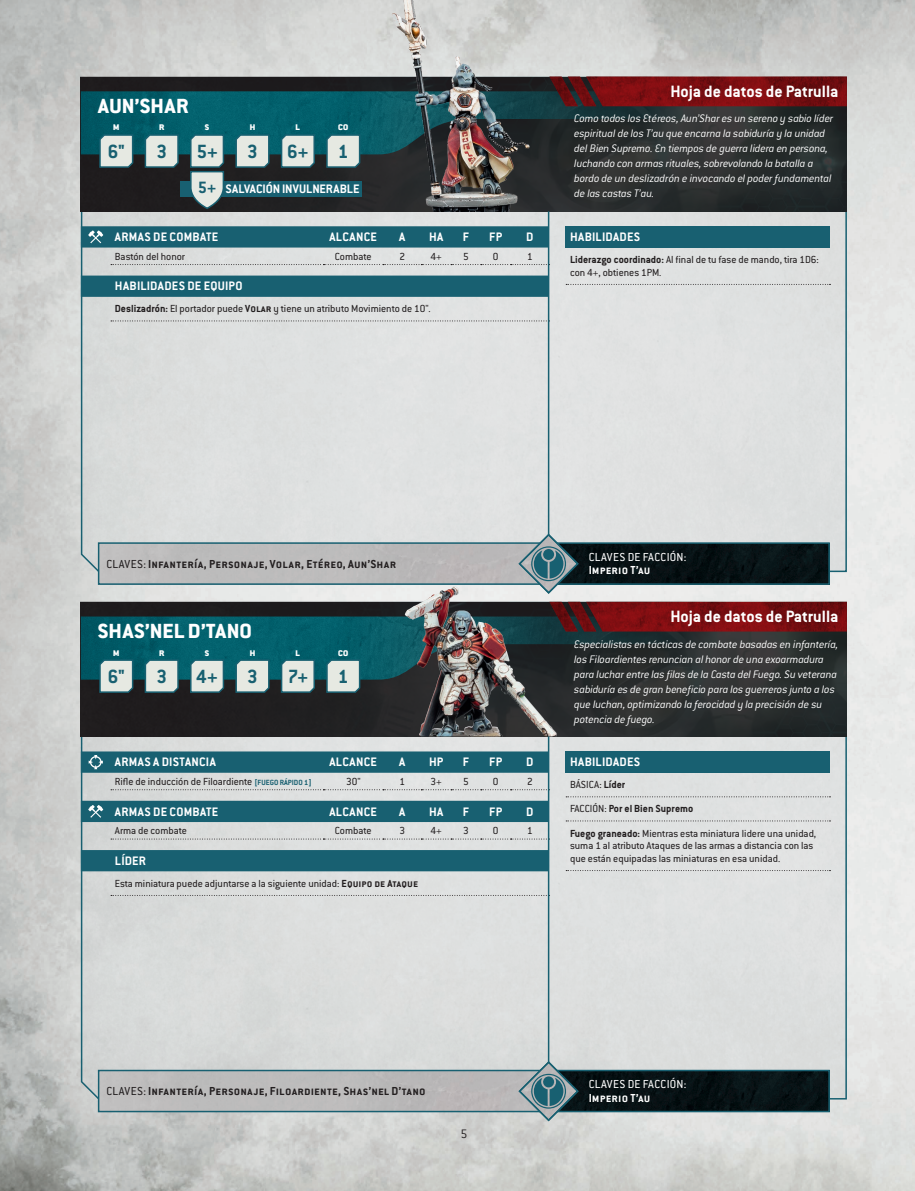
<style>
.page{position:relative;width:915px;height:1191px;background:#fff}
.page>*{position:absolute;margin:0;border:0;box-sizing:border-box;transform-origin:0 0}
.t1{font:800 22.5px "Conduit ITC Std";color:#fff}
.t2{font:700 21px "Conduit ITC Std";color:#186071}
.t3{font:700 18px "Conduit ITC Std";letter-spacing:-.03em;color:#fff}
.t4{font:700 13.5px "Conduit ITC Std";letter-spacing:.02em;color:#fff}
.t5{font:300 13.5px "Conduit ITC Std";color:#231f20}
.t6{font:700 12.75px "Conduit ITC Std";letter-spacing:.015em;color:#231f20}
.t7{font:12.75px "Conduit ITC Std";letter-spacing:.025em;color:#fff}
.t8{font:700 12.75px "Conduit ITC Std";letter-spacing:.005em;color:#fff}
.t9{font:italic 300 12px/15px "Conduit ITC Std";letter-spacing:-.015em;color:#fff}
.t10{font:11.25px/24.2px "Conduit ITC Std";color:#231f20}
.t11{font:900 9px "Conduit ITC Std";color:#fff}
.s1{font-size:18px;color:#186071}
.s2{font-weight:700}
.s3{font-weight:400}
.s4{font-weight:700;font-size:8.25px;color:#186071}
</style>
<div class="page">
<img style="left:0;top:0;width:914px;height:1191px">
<div style="left:80px;top:103px;width:767px;height:470px;background:#dfe1e0"></div>
<svg style="left:80px;top:631px;width:767px;height:469px"></svg>
<img style="left:81px;top:77px;width:765px;height:134px">
<img style="left:81px;top:602px;width:765px;height:134px">
<img style="left:101px;top:545px;width:725px;height:37px">
<div style="left:98px;top:542px;width:731px;height:43px;border:2px solid #186071"></div>
<img style="left:101px;top:1072px;width:725px;height:37px">
<div style="left:98px;top:1069px;width:731px;height:43px;border:2px solid #186071"></div>
<img style="left:81px;top:91px;width:765px;height:63px">
<img style="left:81px;top:616px;width:765px;height:63px">
<img style="left:549px;top:77px;width:297px;height:29px">
<img style="left:549px;top:602px;width:297px;height:29px">
<img style="left:369px;top:0;width:172px;height:211px">
<img style="left:404px;top:587px;width:97px;height:149px">
<svg style="left:111px;top:264px;width:436px;height:1px"></svg>
<div style="left:81px;top:226px;width:466px;height:21px;background:#186071"></div>
<svg style="left:81px;top:275px;width:466px;height:22px"></svg>
<svg style="left:111px;top:320px;width:436px;height:1px"></svg>
<svg style="left:98px;top:133px;width:36px;height:35px"></svg>
<svg style="left:144px;top:133px;width:35px;height:35px"></svg>
<svg style="left:234px;top:133px;width:36px;height:35px"></svg>
<svg style="left:280px;top:133px;width:35px;height:35px"></svg>
<svg style="left:325px;top:133px;width:36px;height:35px"></svg>
<svg style="left:98px;top:658px;width:36px;height:35px"></svg>
<svg style="left:144px;top:658px;width:35px;height:35px"></svg>
<svg style="left:189px;top:658px;width:36px;height:35px"></svg>
<svg style="left:234px;top:658px;width:36px;height:35px"></svg>
<svg style="left:280px;top:658px;width:35px;height:35px"></svg>
<svg style="left:325px;top:658px;width:36px;height:35px"></svg>
<svg style="left:111px;top:789px;width:436px;height:1px"></svg>
<div style="left:81px;top:751px;width:466px;height:21px;background:#186071"></div>
<svg style="left:111px;top:838px;width:436px;height:1px"></svg>
<div style="left:81px;top:800px;width:466px;height:22px;background:#186071"></div>
<div style="left:81px;top:850px;width:466px;height:21px;background:#186071"></div>
<svg style="left:111px;top:895px;width:436px;height:1px"></svg>
<div style="left:565px;top:751px;width:264px;height:21px;background:#186071"></div>
<svg style="left:566px;top:870px;width:264px;height:1px"></svg>
<svg style="left:566px;top:820px;width:264px;height:1px"></svg>
<svg style="left:566px;top:796px;width:264px;height:1px"></svg>
<div style="left:180px;top:181px;width:181px;height:15px;background:#186071"></div>
<svg style="left:189px;top:133px;width:36px;height:77px"></svg>
<div style="left:565px;top:226px;width:264px;height:21px;background:#186071"></div>
<svg style="left:566px;top:284px;width:264px;height:1px"></svg>
<hr style="left:547px;top:211px;width:2px;height:331px;background:#186071">
<hr style="left:547px;top:736px;width:2px;height:333px;background:#186071">
<svg style="left:517px;top:532px;width:62px;height:63px"></svg>
<svg style="left:517px;top:1060px;width:62px;height:62px"></svg>
<h1 class="t1" style="left:98px;top:93px;width:92px">AUN’SHAR</h1>
<p class="t11" style="left:113px;top:123px;width:8px">M</p>
<p class="t11" style="left:159px;top:123px;width:7px">R</p>
<p class="t11" style="left:205px;top:123px;width:6px">S</p>
<p class="t11" style="left:250px;top:123px;width:7px">H</p>
<p class="t11" style="left:295px;top:123px;width:6px">L</p>
<p class="t11" style="left:338px;top:123px;width:12px">CO</p>
<h2 class="t2" style="left:108px;top:138px;width:19px">6"</h2>
<h2 class="t2" style="left:156px;top:138px;width:12px">3</h2>
<h2 class="t2" style="left:196px;top:138px;width:23px">5+</h2>
<h2 class="t2" style="left:247px;top:138px;width:12px">3</h2>
<h2 class="t2" style="left:287px;top:138px;width:23px">6+</h2>
<h2 class="t2" style="left:338px;top:138px;width:12px">1</h2>
<p class="t4" style="left:198px;top:181px;width:163px"><span class="s1">5+</span> SALVACIÓN INVULNERABLE</p>
<p class="t4" style="left:115px;top:229px;width:105px">ARMAS DE COMBATE</p>
<p class="t4" style="left:329px;top:229px;width:49px">ALCANCE</p>
<p class="t4" style="left:399px;top:229px;width:8px">A</p>
<p class="t4" style="left:429px;top:229px;width:16px">HA</p>
<p class="t4" style="left:463px;top:229px;width:8px">F</p>
<p class="t4" style="left:489px;top:229px;width:14px">FP</p>
<p class="t4" style="left:526px;top:229px;width:9px">D</p>
<p class="t10" style="left:115px;top:244px;width:72px">Bastón del honor</p>
<p class="t10" style="left:335px;top:244px;width:38px">Combate</p>
<p class="t10" style="left:399px;top:244px;width:7px">2</p>
<p class="t10" style="left:430px;top:244px;width:13px">4+</p>
<p class="t10" style="left:463px;top:244px;width:7px">5</p>
<p class="t10" style="left:493px;top:244px;width:7px">0</p>
<p class="t10" style="left:527px;top:244px;width:7px">1</p>
<p class="t4" style="left:115px;top:278px;width:129px">HABILIDADES DE EQUIPO</p>
<p class="t10" style="left:115px;top:296px;width:317px"><span class="s2">Deslizadrón:</span> El portador puede <span class="s2">Volar</span> y tiene un atributo Movimiento de 10".</p>
<h3 class="t3" style="left:670px;top:81px;width:169px">Hoja de datos de Patrulla</h3>
<p class="t9" style="left:574px;top:111px;width:260px">Como todos los Etéreos, Aun’Shar es un sereno y sabio líder espiritual de los T’au que encarna la sabiduría y la unidad del Bien Supremo. En tiempos de guerra lidera en persona, luchando con armas rituales, sobrevolando la batalla a bordo de un deslizadrón e invocando el poder fundamental de las castas T’au.</p>
<p class="t4" style="left:570px;top:229px;width:72px">HABILIDADES</p>
<p class="t10" style="left:570px;top:253px;width:250px;line-height:12.8px"><span class="s2">Liderazgo coordinado:</span> Al final de tu fase de mando, tira 1D6: con 4+, obtienes 1PM.</p>
<p class="t6" style="left:106px;top:556px;width:291px"><span class="s3">CLAVES:</span> Infantería, Personaje, Volar, Etéreo, Aun’Shar</p>
<h1 class="t1" style="left:98px;top:617px;width:155px">SHAS’NEL D’TANO</h1>
<p class="t11" style="left:113px;top:648px;width:8px">M</p>
<p class="t11" style="left:159px;top:648px;width:7px">R</p>
<p class="t11" style="left:205px;top:648px;width:6px">S</p>
<p class="t11" style="left:249px;top:648px;width:7px">H</p>
<p class="t11" style="left:295px;top:648px;width:6px">L</p>
<p class="t11" style="left:338px;top:648px;width:12px">CO</p>
<h2 class="t2" style="left:108px;top:663px;width:19px">6"</h2>
<h2 class="t2" style="left:156px;top:663px;width:12px">3</h2>
<h2 class="t2" style="left:196px;top:663px;width:23px">4+</h2>
<h2 class="t2" style="left:247px;top:663px;width:12px">3</h2>
<h2 class="t2" style="left:288px;top:663px;width:22px">7+</h2>
<h2 class="t2" style="left:338px;top:663px;width:12px">1</h2>
<p class="t4" style="left:115px;top:754px;width:102px">ARMAS A DISTANCIA</p>
<p class="t4" style="left:329px;top:754px;width:49px">ALCANCE</p>
<p class="t4" style="left:399px;top:754px;width:8px">A</p>
<p class="t4" style="left:429px;top:754px;width:16px">HP</p>
<p class="t4" style="left:463px;top:754px;width:8px">F</p>
<p class="t4" style="left:489px;top:754px;width:14px">FP</p>
<p class="t4" style="left:526px;top:754px;width:9px">D</p>
<p class="t10" style="left:115px;top:769px;width:198px">Rifle de inducción de Filoardiente <span class="s4">[FUEGO RÁPIDO 1]</span></p>
<p class="t10" style="left:346px;top:769px;width:16px">30"</p>
<p class="t10" style="left:399px;top:769px;width:7px">1</p>
<p class="t10" style="left:430px;top:769px;width:13px">3+</p>
<p class="t10" style="left:463px;top:769px;width:7px">5</p>
<p class="t10" style="left:493px;top:769px;width:7px">0</p>
<p class="t10" style="left:527px;top:769px;width:7px">2</p>
<p class="t4" style="left:115px;top:803px;width:105px">ARMAS DE COMBATE</p>
<p class="t4" style="left:329px;top:803px;width:49px">ALCANCE</p>
<p class="t4" style="left:399px;top:803px;width:8px">A</p>
<p class="t4" style="left:429px;top:803px;width:16px">HA</p>
<p class="t4" style="left:463px;top:803px;width:8px">F</p>
<p class="t4" style="left:489px;top:803px;width:14px">FP</p>
<p class="t4" style="left:526px;top:803px;width:9px">D</p>
<p class="t10" style="left:115px;top:818px;width:73px">Arma de combate</p>
<p class="t10" style="left:335px;top:818px;width:38px">Combate</p>
<p class="t10" style="left:399px;top:818px;width:7px">3</p>
<p class="t10" style="left:430px;top:818px;width:13px">4+</p>
<p class="t10" style="left:463px;top:818px;width:7px">3</p>
<p class="t10" style="left:493px;top:818px;width:7px">0</p>
<p class="t10" style="left:527px;top:818px;width:7px">1</p>
<p class="t4" style="left:115px;top:852px;width:33px">LÍDER</p>
<p class="t10" style="left:115px;top:871px;width:304px">Esta miniatura puede adjuntarse a la siguiente unidad: <span class="s2">Equipo de Ataque</span></p>
<p class="t7" style="left:588px;top:549px;width:99px">CLAVES DE FACCIÓN:</p>
<p class="t8" style="left:588px;top:562px;width:63px">Imperio T’au</p>
<h3 class="t3" style="left:670px;top:606px;width:169px">Hoja de datos de Patrulla</h3>
<p class="t9" style="left:574px;top:636px;width:265px">Especialistas en tácticas de combate basadas en infantería, los Filoardientes renuncian al honor de una exoarmadura para luchar entre las filas de la Casta del Fuego. Su veterana sabiduría es de gran beneficio para los guerreros junto a los que luchan, optimizando la ferocidad y la precisión de su potencia de fuego.</p>
<p class="t4" style="left:570px;top:754px;width:72px">HABILIDADES</p>
<p class="t10" style="left:570px;top:772px;width:247px">BÁSICA: <span class="s2">Líder<br></span>FACCIÓN: <span class="s2">Por el Bien Supremo<br>Fuego graneado:</span> Mientras esta miniatura lidere una unidad,</p>
<p class="t10" style="left:570px;top:839px;width:245px;line-height:12.8px">suma 1 al atributo Ataques de las armas a distancia con las que están equipadas las miniaturas en esa unidad.</p>
<p class="t6" style="left:106px;top:1083px;width:320px"><span class="s3">CLAVES:</span> Infantería, Personaje, Filoardiente, Shas’nel D’tano</p>
<p class="t5" style="left:460px;top:1126px;width:8px">5</p>
<p class="t7" style="left:588px;top:1076px;width:99px">CLAVES DE FACCIÓN:</p>
<p class="t8" style="left:588px;top:1090px;width:63px">Imperio T’au</p>
</div>
